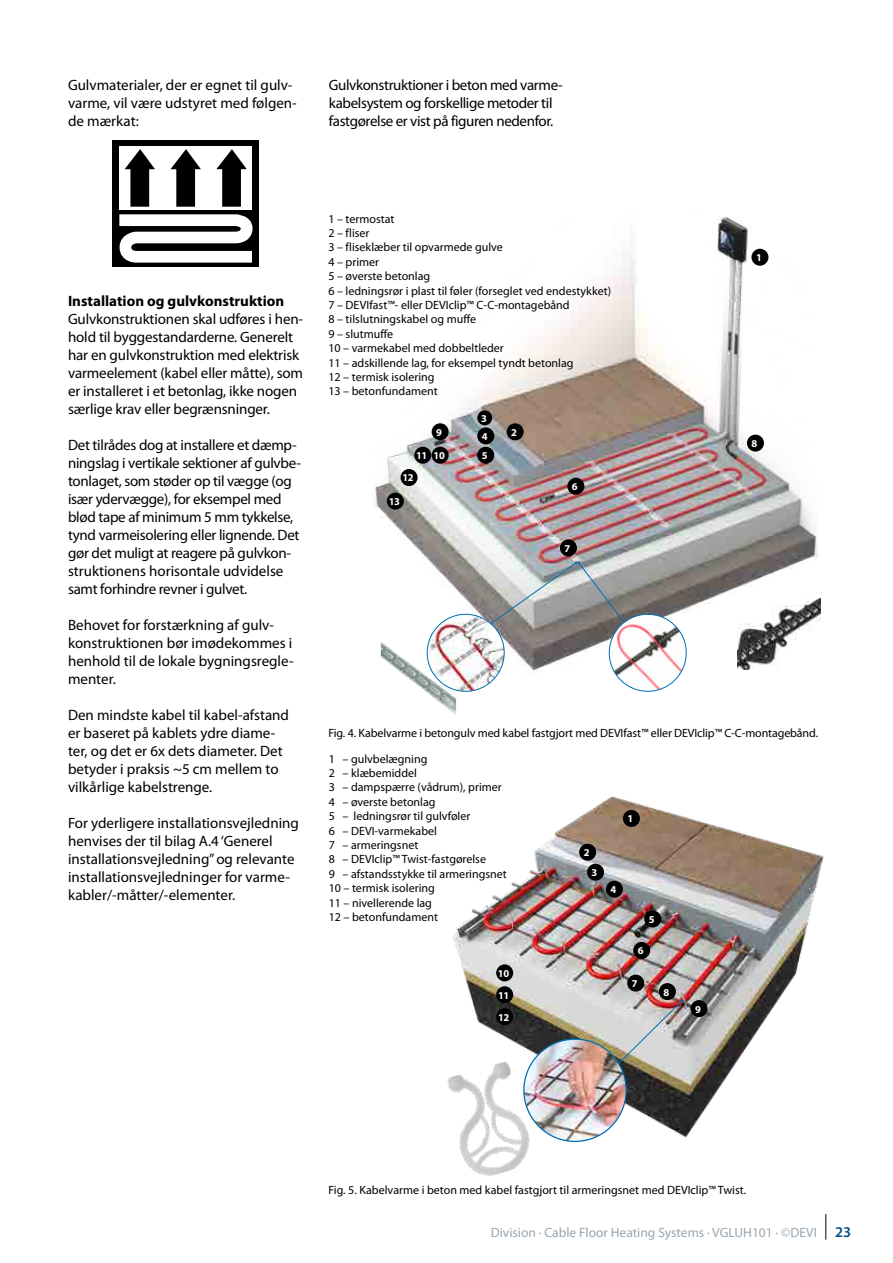
<style>
.page{position:relative;width:893px;height:1263px;background:#fff}
.page>*{position:absolute;margin:0;border:0;box-sizing:border-box;transform-origin:0 0}
.t1{font:15px/18px "Myriad Pro";letter-spacing:-.01em;color:#000}
.t2{font:700 15px "Myriad Pro";color:#000}
.t3{font:13.5px "Myriad Pro";color:#98a6b0}
.t4{font:12px/14.4px "Myriad Pro";color:#000}
.t5{font:700 10.5px/21.9px "Myriad Pro";letter-spacing:-.04em;color:#fff;text-align:justify}
.s1{font-weight:600;font-size:15px;color:#004f86}
</style>
<div class="page">
<div style="left:113px;top:140px;width:146px;height:127px;background:#000"></div>
<div style="left:120px;top:146px;width:132px;height:63px;background:#fff"></div>
<svg style="left:112px;top:149px;width:141px;height:118px"></svg>
<img style="left:373px;top:216px;width:445px;height:458px">
<img style="left:381px;top:640px;width:75px;height:75px">
<img style="left:737px;top:598px;width:84px;height:71px">
<img style="left:429px;top:614px;width:75px;height:77px">
<div style="left:427px;top:614px;width:78px;height:78px;border:1px solid #006eb4;border-radius:50%"></div>
<img style="left:609px;top:614px;width:77px;height:77px">
<div style="left:609px;top:614px;width:78px;height:78px;border:1px solid #006eb4;border-radius:50%"></div>
<div style="left:387px;top:493px;width:17px;height:17px;background:#000;border-radius:50%"></div>
<div style="left:401px;top:469px;width:17px;height:17px;background:#000;border-radius:50%"></div>
<div style="left:414px;top:447px;width:17px;height:17px;background:#000;border-radius:50%"></div>
<div style="left:432px;top:447px;width:17px;height:17px;background:#000;border-radius:50%"></div>
<div style="left:432px;top:423px;width:17px;height:17px;background:#000;border-radius:50%"></div>
<div style="left:747px;top:435px;width:17px;height:17px;background:#000;border-radius:50%"></div>
<div style="left:560px;top:539px;width:17px;height:17px;background:#000;border-radius:50%"></div>
<div style="left:567px;top:478px;width:17px;height:17px;background:#000;border-radius:50%"></div>
<div style="left:477px;top:447px;width:17px;height:17px;background:#000;border-radius:50%"></div>
<div style="left:477px;top:427px;width:17px;height:17px;background:#000;border-radius:50%"></div>
<div style="left:477px;top:410px;width:15px;height:15px;background:#000;border-radius:50%"></div>
<div style="left:507px;top:423px;width:17px;height:17px;background:#000;border-radius:50%"></div>
<div style="left:751px;top:249px;width:17px;height:17px;background:#000;border-radius:50%"></div>
<svg style="left:489px;top:561px;width:136px;height:64px;background:#aaacac"></svg>
<img style="left:453px;top:796px;width:371px;height:347px">
<img style="left:617px;top:999px;width:66px;height:66px">
<img style="left:447px;top:1061px;width:90px;height:115px">
<img style="left:524px;top:1039px;width:102px;height:102px;border-radius:51px">
<div style="left:623px;top:810px;width:17px;height:17px;background:#000;border-radius:50%"></div>
<div style="left:579px;top:844px;width:17px;height:17px;background:#000;border-radius:50%"></div>
<div style="left:587px;top:864px;width:17px;height:17px;background:#000;border-radius:50%"></div>
<div style="left:606px;top:881px;width:17px;height:17px;background:#000;border-radius:50%"></div>
<div style="left:644px;top:910px;width:17px;height:17px;background:#000;border-radius:50%"></div>
<div style="left:633px;top:942px;width:17px;height:17px;background:#000;border-radius:50%"></div>
<div style="left:627px;top:974px;width:17px;height:17px;background:#000;border-radius:50%"></div>
<div style="left:659px;top:983px;width:17px;height:17px;background:#000;border-radius:50%"></div>
<div style="left:690px;top:1000px;width:17px;height:17px;background:#000;border-radius:50%"></div>
<div style="left:496px;top:964px;width:17px;height:17px;background:#000;border-radius:50%"></div>
<div style="left:496px;top:986px;width:17px;height:17px;background:#000;border-radius:50%"></div>
<div style="left:496px;top:1008px;width:17px;height:17px;background:#000;border-radius:50%"></div>
<svg style="left:825px;top:1214px;width:1px;height:25px"></svg>
<p class="t1" style="left:68px;top:76px;width:230px">Gulvmaterialer, der er egnet til gulv&shy;varme, vil være udstyret med følgen&shy;de mærkat:</p>
<p class="t1" style="left:329px;top:76px;width:235px">Gulvkonstruktioner i beton med varme&shy;kabelsystem og forskellige metoder til fastgørelse er vist på figuren nedenfor.</p>
<p class="t2" style="left:68px;top:293px;width:218px">Installation og gulvkonstruktion</p>
<p class="t1" style="left:68px;top:310px;width:237px">Gulvkonstruktionen skal udføres i hen&shy;hold til byggestandarderne. Generelt har en gulvkonstruktion med elektrisk varmeelement (kabel eller måtte), som er installeret i et betonlag, ikke nogen særlige krav eller begrænsninger.</p>
<p class="t1" style="left:68px;top:436px;width:234px">Det tilrådes dog at installere et dæmp&shy;ningslag i vertikale sektioner af gulvbe&shy;tonlaget, som støder op til vægge (og især ydervægge), for eksempel med blød tape af minimum 5 mm tykkelse, tynd varmeisolering eller lignende. Det gør det muligt at reagere på gulvkon&shy;struktionens horisontale udvidelse samt forhindre revner i gulvet.</p>
<p class="t1" style="left:68px;top:616px;width:227px">Behovet for forstærkning af gulv&shy;konstruktionen bør imødekommes i henhold til de lokale bygningsregle&shy;menter.</p>
<p class="t1" style="left:68px;top:706px;width:223px">Den mindste kabel til kabel-afstand er baseret på kablets ydre diame&shy;ter, og det er 6x dets diameter. Det betyder i praksis ~5 cm mellem to vilkårlige kabelstrenge.</p>
<p class="t1" style="left:68px;top:814px;width:232px">For yderligere installationsvejledning henvises der til bilag A.4 ‘Generel installationsvejledning” og relevante installationsvejledninger for varme&shy;kabler/-måtter/-elementer.</p>
<p class="t4" style="left:328px;top:212px;width:284px">1 – termostat<br>2 – fliser<br>3 – fliseklæber til opvarmede gulve<br>4 – primer<br>5 – øverste betonlag<br>6 – ledningsrør i plast til føler (forseglet ved endestykket)<br>7 – DEVIfast™- eller DEVIclip™ C-C-montagebånd<br>8 – tilslutningskabel og muffe<br>9 – slutmuffe<br>10 – varmekabel med dobbeltleder<br>11 – adskillende lag, for eksempel tyndt betonlag<br>12 – termisk isolering<br>13 – betonfundament</p>
<p class="t5" style="left:436px;top:421px;width:7px">9</p>
<p class="t5" style="left:416px;top:445px;width:30px">11 10</p>
<p class="t5" style="left:402px;top:467px;width:13px">12</p>
<p class="t5" style="left:389px;top:491px;width:13px">13</p>
<p class="t5" style="left:481px;top:407px;width:7px">3</p>
<p class="t5" style="left:482px;top:425px;width:7px">4</p>
<p class="t5" style="left:482px;top:445px;width:7px">5</p>
<p class="t5" style="left:511px;top:421px;width:7px">2</p>
<p class="t5" style="left:572px;top:476px;width:7px">6</p>
<p class="t5" style="left:564px;top:537px;width:7px">7</p>
<p class="t5" style="left:756px;top:247px;width:7px">1</p>
<p class="t5" style="left:751px;top:433px;width:7px">8</p>
<p class="t4" style="left:328px;top:726px;width:491px">Fig. 4. Kabelvarme i betongulv med kabel fastgjort med DEVIfast™ eller DEVIclip™ C-C-montagebånd.</p>
<p class="t4" style="left:329px;top:752px;width:180px">1 – gulvbelægning<br>2 – klæbemiddel<br>3 – dampspærre (vådrum), primer<br>4 – øverste betonlag<br>5 – ledningsrør til gulvføler<br>6 – DEVI-varmekabel<br>7 – armeringsnet<br>8 – DEVIclip™ Twist-fastgørelse<br>9 – afstandsstykke til armeringsnet<br>10 – termisk isolering<br>11 – nivellerende lag<br>12 – betonfundament</p>
<p class="t5" style="left:498px;top:962px;width:13px">10<br>11<br>12</p>
<p class="t5" style="left:584px;top:842px;width:7px">2</p>
<p class="t5" style="left:592px;top:862px;width:7px">3</p>
<p class="t5" style="left:627px;top:808px;width:7px">1</p>
<p class="t5" style="left:610px;top:879px;width:7px">4</p>
<p class="t5" style="left:649px;top:908px;width:7px">5</p>
<p class="t5" style="left:638px;top:940px;width:7px">6</p>
<p class="t5" style="left:632px;top:973px;width:7px">7</p>
<p class="t5" style="left:663px;top:981px;width:7px">8</p>
<p class="t5" style="left:695px;top:998px;width:7px">9</p>
<p class="t4" style="left:328px;top:1183px;width:419px">Fig. 5. Kabelvarme i beton med kabel fastgjort til armeringsnet med DEVIclip™ Twist.</p>
<p class="t3" style="left:491px;top:1225px;width:362px">Division · Cable Floor Heating Systems · VGLUH101 · ©DEVI <span class="s1">23</span></p>
</div>
